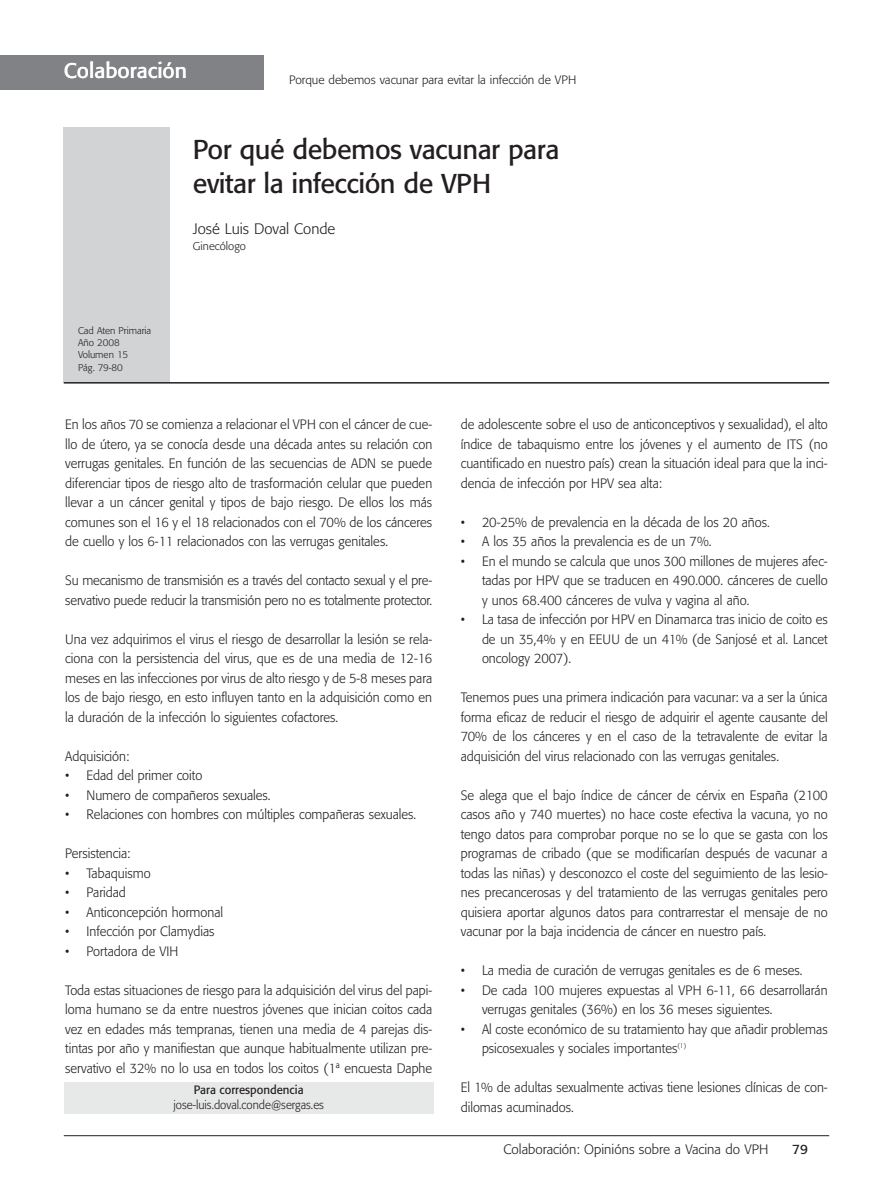
<style>
.page{position:relative;width:893px;height:1191px;background:#fff}
.page>*{position:absolute;margin:0;border:0;box-sizing:border-box;transform-origin:0 0}
.t1{font:27px/33.9px "Formata";letter-spacing:-.02em;color:#231f20}
.t2{font:21px "Formata";color:#fff}
.t3{font:300 15px "Formata";color:#231f20}
.t4{font:300 13.5px/19.5px "Formata";color:#231f20;text-align:justify;scale:.95 1}
.t5{font:300 13.5px "Formata";color:#231f20}
.t6{font:13.5px "Formata";color:#231f20}
.t7{font:300 12px "Formata";color:#231f20}
.t8{font:300 12px "Formata";color:#231f20;scale:.95 1}
.t9{font:12px "Formata";color:#231f20;scale:.95 1}
.t10{font:300 11.25px "Formata";color:#231f20}
.t11{font:300 9.75px/12px "Formata";color:#231f20}
</style>
<div class="page">
<div style="left:0;top:55px;width:264px;height:34px;background:#808285"></div>
<div style="left:64px;top:128px;width:106px;height:255px;background:#d1d3d4"></div>
<hr style="left:64px;top:382px;width:765px;height:1px;background:#231f20">
<hr style="left:64px;top:1135px;width:765px;height:1px;background:#231f20">
<div style="left:64px;top:1082px;width:370px;height:32px;background:#e7e8e8"></div>
<h2 class="t2" style="left:64px;top:62px;width:125px">Colaboración</h2>
<p class="t7" style="left:289px;top:75px;width:289px">Porque debemos vacunar para evitar la infección de VPH</p>
<p class="t11" style="left:78px;top:326px;width:75px">Cad Aten Primaria<br>Año 2008<br>Volumen 15<br>Pág. 79-80</p>
<h1 class="t1" style="left:193px;top:135px;width:368px">Por qué debemos vacunar para evitar la infección de VPH</h1>
<p class="t3" style="left:193px;top:222px;width:144px">José Luis Doval Conde</p>
<p class="t10" style="left:193px;top:241px;width:54px">Ginecólogo</p>
<p class="t4" style="left:65px;top:415px;width:388px">En los años 70 se comienza a relacionar el VPH con el cáncer de cue&shy;llo de útero, ya se conocía desde una década antes su relación con verrugas genitales. En función de las secuencias de ADN se puede diferenciar tipos de riesgo alto de trasformación celular que pueden llevar a un cáncer genital y tipos de bajo riesgo. De ellos los más comunes son el 16 y el 18 relacionados con el 70% de los cánceres de cuello y los 6-11 relacionados con las verrugas genitales.</p>
<p class="t4" style="left:65px;top:571px;width:388px">Su mecanismo de transmisión es a través del contacto sexual y el pre&shy;servativo puede reducir la transmisión pero no es totalmente protector.</p>
<p class="t4" style="left:65px;top:630px;width:388px">Una vez adquirimos el virus el riesgo de desarrollar la lesión se rela&shy;ciona con la persistencia del virus, que es de una media de 12-16 meses en las infecciones por virus de alto riesgo y de 5-8 meses para los de bajo riesgo, en esto influyen tanto en la adquisición como en la duración de la infección lo siguientes cofactores.</p>
<p class="t4" style="left:65px;top:747px;width:69px">Adquisición:</p>
<p class="t4" style="left:65px;top:766px;width:146px">• Edad del primer coito</p>
<p class="t4" style="left:65px;top:786px;width:218px">• Numero de compañeros sexuales.</p>
<p class="t4" style="left:65px;top:805px;width:371px">• Relaciones con hombres con múltiples compañeras sexuales.</p>
<p class="t4" style="left:65px;top:844px;width:70px">Persistencia:</p>
<p class="t4" style="left:65px;top:864px;width:91px">• Tabaquismo</p>
<p class="t4" style="left:65px;top:883px;width:65px">• Paridad</p>
<p class="t4" style="left:65px;top:903px;width:168px">• Anticoncepción hormonal</p>
<p class="t4" style="left:65px;top:922px;width:159px">• Infección por Clamydias</p>
<p class="t4" style="left:65px;top:942px;width:121px">• Portadora de VIH</p>
<p class="t4" style="left:65px;top:981px;width:388px">Toda estas situaciones de riesgo para la adquisición del virus del papi&shy;loma humano se da entre nuestros jóvenes que inician coitos cada vez en edades más tempranas, tienen una media de 4 parejas dis&shy;tintas por año y manifiestan que aunque habitualmente utilizan pre&shy;servativo el 32% no lo usa en todos los coitos (1ª encuesta Daphe</p>
<p class="t9" style="left:194px;top:1084px;width:117px">Para correspondencia</p>
<p class="t8" style="left:173px;top:1099px;width:160px">jose-luis.doval.conde@sergas.es</p>
<p class="t4" style="left:461px;top:415px;width:388px">de adolescente sobre el uso de anticonceptivos y sexualidad), el alto índice de tabaquismo entre los jóvenes y el aumento de ITS (no cuantificado en nuestro país) crean la situación ideal para que la inci&shy;dencia de infección por HPV sea alta:</p>
<p class="t4" style="left:461px;top:513px;width:327px">• 20-25% de prevalencia en la década de los 20 años.</p>
<p class="t4" style="left:461px;top:532px;width:265px">• A los 35 años la prevalencia es de un 7%.</p>
<p class="t4" style="left:482px;top:552px;width:365px;text-indent:-21px">• En el mundo se calcula que unos 300 millones de mujeres afec&shy;tadas por HPV que se traducen en 490.000. cánceres de cuello y unos 68.400 cánceres de vulva y vagina al año.</p>
<p class="t4" style="left:482px;top:610px;width:365px;text-indent:-21px">• La tasa de infección por HPV en Dinamarca tras inicio de coito es de un 35,4% y en EEUU de un 41% (de Sanjosé et al. Lancet oncology 2007).</p>
<p class="t4" style="left:461px;top:688px;width:388px">Tenemos pues una primera indicación para vacunar: va a ser la única forma eficaz de reducir el riesgo de adquirir el agente causante del 70% de los cánceres y en el caso de la tetravalente de evitar la adquisición del virus relacionado con las verrugas genitales.</p>
<p class="t4" style="left:461px;top:786px;width:388px">Se alega que el bajo índice de cáncer de cérvix en España (2100 casos año y 740 muertes) no hace coste efectiva la vacuna, yo no tengo datos para comprobar porque no se lo que se gasta con los programas de cribado (que se modificarían después de vacunar a todas las niñas) y desconozco el coste del seguimiento de las lesio&shy;nes precancerosas y del tratamiento de las verrugas genitales pero quisiera aportar algunos datos para contrarrestar el mensaje de no vacunar por la baja incidencia de cáncer en nuestro país.</p>
<p class="t4" style="left:461px;top:961px;width:361px">• La media de curación de verrugas genitales es de 6 meses.</p>
<p class="t4" style="left:482px;top:981px;width:365px;text-indent:-21px">• De cada 100 mujeres expuestas al VPH 6-11, 66 desarrollarán verrugas genitales (36%) en los 36 meses siguientes.</p>
<p class="t4" style="left:482px;top:1020px;width:365px;text-indent:-21px">• Al coste económico de su tratamiento hay que añadir problemas psicosexuales y sociales importantes<sup>(1)</sup></p>
<p class="t4" style="left:461px;top:1078px;width:388px">El 1% de adultas sexualmente activas tiene lesiones clínicas de con&shy;dilomas acuminados.</p>
<p class="t5" style="left:503px;top:1142px;width:267px">Colaboración: Opinións sobre a Vacina do VPH</p>
<p class="t6" style="left:792px;top:1142px;width:17px">79</p>
</div>
